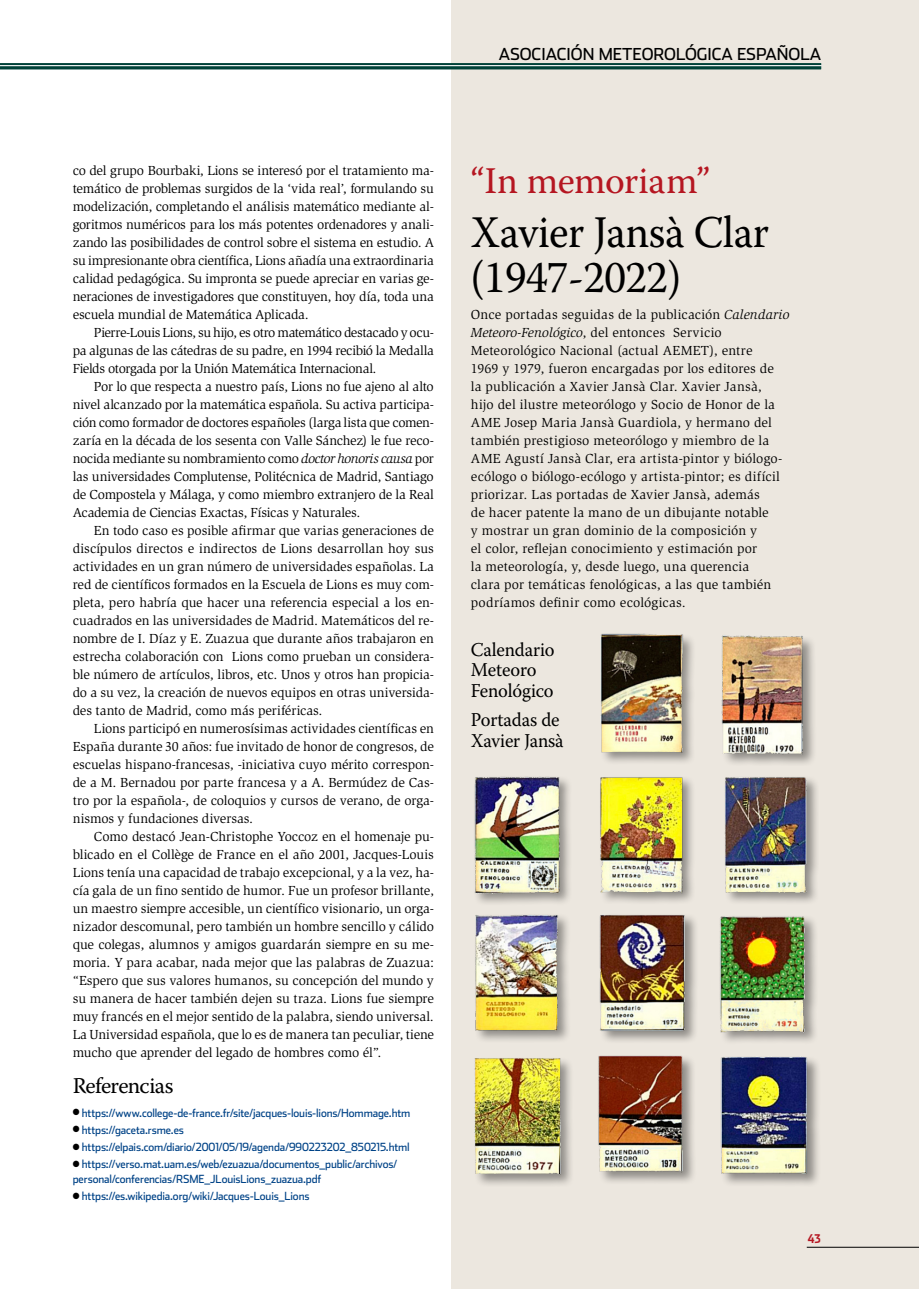
<style>
.page{position:relative;width:919px;height:1289px;background:#fff}
.page>*{position:absolute;margin:0;border:0;box-sizing:border-box;transform-origin:0 0}
.t1{font:45px/45px "Warnock Pro";letter-spacing:-.01em;color:#000;scale:.95 1}
.t2{font:37.5px "Warnock Pro";letter-spacing:-.01em;color:#b51621}
.t3{font:22.5px "Warnock Pro";letter-spacing:-.03em;color:#000}
.t4{font:19.5px/20.7px "Warnock Pro";letter-spacing:-.01em;color:#000;scale:.95 1}
.t5{font:16.5px "Stainless";color:#000}
.t6{font:13.5px/18px "Slimbach Std";letter-spacing:.005em;color:#000;text-align:justify}
.t7{font:700 12px "Stainless Cond";color:#b51621}
.t8{font:11.25px/15px "Stainless";letter-spacing:-.01em;color:#004387;scale:.95 1}
.s1{font-style:italic}
.s2{color:#000}
</style>
<div class="page">
<div style="left:451px;top:0;width:467px;height:1288px;background:#ece7df"></div>
<hr style="left:806px;top:1246px;width:112px;height:1px;background:#000">
<svg style="left:0;top:63px;width:821px;height:6px;fill:#004238"></svg>
<hr style="left:0;top:65px;width:821px;height:1px;background:#fff">
<div style="left:719px;top:633px;width:97px;height:132px;background:#000;opacity:.4"></div>
<img style="left:719px;top:633px;width:89px;height:128px">
<div style="left:473px;top:911px;width:347px;height:275px;background:#000;opacity:.4"></div>
<img style="left:473px;top:913px;width:341px;height:266px">
<img style="left:473px;top:776px;width:341px;height:137px">
<div style="left:598px;top:631px;width:97px;height:133px;background:#000;opacity:.4"></div>
<img style="left:598px;top:631px;width:90px;height:131px">
<p class="t5" style="left:499px;top:44px;width:324px">ASOCIACIÓN METEOROLÓGICA ESPAÑOLA</p>
<p class="t6" style="left:73px;top:161px;width:363px">co del grupo Bourbaki, Lions se interesó por el tratamiento ma&shy;temático de problemas surgidos de la ‘vida real’, formulando su modelización, completando el análisis matemático mediante al&shy;goritmos numéricos para los más potentes ordenadores y anali&shy;zando las posibilidades de control sobre el sistema en estudio. A su impresionante obra científica, Lions añadía una extraordinaria calidad pedagógica. Su impronta se puede apreciar en varias ge&shy;neraciones de investigadores que constituyen, hoy día, toda una escuela mundial de Matemática Aplicada.</p>
<p class="t6" style="left:73px;top:323px;width:363px;text-indent:21px">Pierre-Louis Lions, su hijo, es otro matemático destacado y ocu&shy;pa algunas de las cátedras de su padre, en 1994 recibió la Medalla Fields otorgada por la Unión Matemática Internacional.</p>
<p class="t6" style="left:73px;top:377px;width:363px;text-indent:21px">Por lo que respecta a nuestro país, Lions no fue ajeno al alto nivel alcanzado por la matemática española. Su activa participa&shy;ción como formador de doctores españoles (larga lista que comen&shy;zaría en la década de los sesenta con Valle Sánchez) le fue reco&shy;nocida mediante su nombramiento como <span class="s1">doctor honoris causa</span> por las universidades Complutense, Politécnica de Madrid, Santiago de Compostela y Málaga, y como miembro extranjero de la Real Academia de Ciencias Exactas, Físicas y Naturales.</p>
<p class="t6" style="left:73px;top:521px;width:363px;text-indent:21px">En todo caso es posible afirmar que varias generaciones de discípulos directos e indirectos de Lions desarrollan hoy sus actividades en un gran número de universidades españolas. La red de científicos formados en la Escuela de Lions es muy com&shy;pleta, pero habría que hacer una referencia especial a los en&shy;cuadrados en las universidades de Madrid. Matemáticos del re&shy;nombre de I. Díaz y E. Zuazua que durante años trabajaron en estrecha colaboración con Lions como prueban un considera&shy;ble número de artículos, libros, etc. Unos y otros han propicia&shy;do a su vez, la creación de nuevos equipos en otras universida&shy;des tanto de Madrid, como más periféricas.</p>
<p class="t6" style="left:73px;top:719px;width:363px;text-indent:21px">Lions participó en numerosísimas actividades científicas en España durante 30 años: fue invitado de honor de congresos, de escuelas hispano-francesas, -iniciativa cuyo mérito correspon&shy;de a M. Bernadou por parte francesa y a A. Bermúdez de Cas&shy;tro por la española-, de coloquios y cursos de verano, de orga&shy;nismos y fundaciones diversas.</p>
<p class="t6" style="left:73px;top:827px;width:363px;text-indent:21px">Como destacó Jean-Christophe Yoccoz en el homenaje pu&shy;blicado en el Collège de France en el año 2001, Jacques-Louis Lions tenía una capacidad de trabajo excepcional, y a la vez, ha&shy;cía gala de un fino sentido de humor. Fue un profesor brillante, un maestro siempre accesible, un científico visionario, un orga&shy;nizador descomunal, pero también un hombre sencillo y cálido que colegas, alumnos y amigos guardarán siempre en su me&shy;moria. Y para acabar, nada mejor que las palabras de Zuazua: “Espero que sus valores humanos, su concepción del mundo y su manera de hacer también dejen su traza. Lions fue siempre muy francés en el mejor sentido de la palabra, siendo universal.<br>La Universidad española, que lo es de manera tan peculiar, tiene mucho que aprender del legado de hombres como él”.</p>
<h3 class="t3" style="left:73px;top:1072px;width:102px">Referencias</h3>
<p class="t8" style="left:73px;top:1105px;width:357px"><span class="s2">●</span> https://www.college-de-france.fr/site/jacques-louis-lions/Hommage.htm</p>
<p class="t8" style="left:73px;top:1122px;width:119px"><span class="s2">●</span> https://gaceta.rsme.es</p>
<p class="t8" style="left:73px;top:1139px;width:356px"><span class="s2">●</span> https://elpais.com/diario/2001/05/19/agenda/990223202_850215.html</p>
<p class="t8" style="left:73px;top:1156px;width:343px"><span class="s2">●</span> https://verso.mat.uam.es/web/ezuazua/documentos_public/archivos/ personal/conferencias/RSME_JLouisLions_zuazua.pdf</p>
<p class="t8" style="left:73px;top:1188px;width:251px"><span class="s2">●</span> https://es.wikipedia.org/wiki/Jacques-Louis_Lions</p>
<h2 class="t2" style="left:471px;top:158px;width:241px">“In memoriam”</h2>
<h1 class="t1" style="left:470px;top:209px;width:316px">Xavier Jansà Clar (1947-2022)</h1>
<p class="t6" style="left:471px;top:305px;width:320px;text-align:left">Once portadas seguidas de la publicación <span class="s1">Calendario Meteoro-Fenológico</span>, del entonces Servicio Meteorológico Nacional (actual AEMET), entre<br>1969 y 1979, fueron encargadas por los editores de<br>la publicación a Xavier Jansà Clar. Xavier Jansà,<br>hijo del ilustre meteorólogo y Socio de Honor de la AME Josep Maria Jansà Guardiola, y hermano del también prestigioso meteorólogo y miembro de la AME Agustí Jansà Clar, era artista-pintor y biólogo&shy;ecólogo o biólogo-ecólogo y artista-pintor; es difícil priorizar. Las portadas de Xavier Jansà, además<br>de hacer patente la mano de un dibujante notable<br>y mostrar un gran dominio de la composición y<br>el color, reflejan conocimiento y estimación por<br>la meteorología, y, desde luego, una querencia<br>clara por temáticas fenológicas, a las que también podríamos definir como ecológicas.</p>
<h3 class="t4" style="left:471px;top:638px;width:90px">Calendario<br>Meteoro<br>Fenológico</h3>
<h3 class="t4" style="left:471px;top:709px;width:99px">Portadas de<br>Xavier Jansà</h3>
<p class="t7" style="left:807px;top:1231px;width:14px">43</p>
</div>
